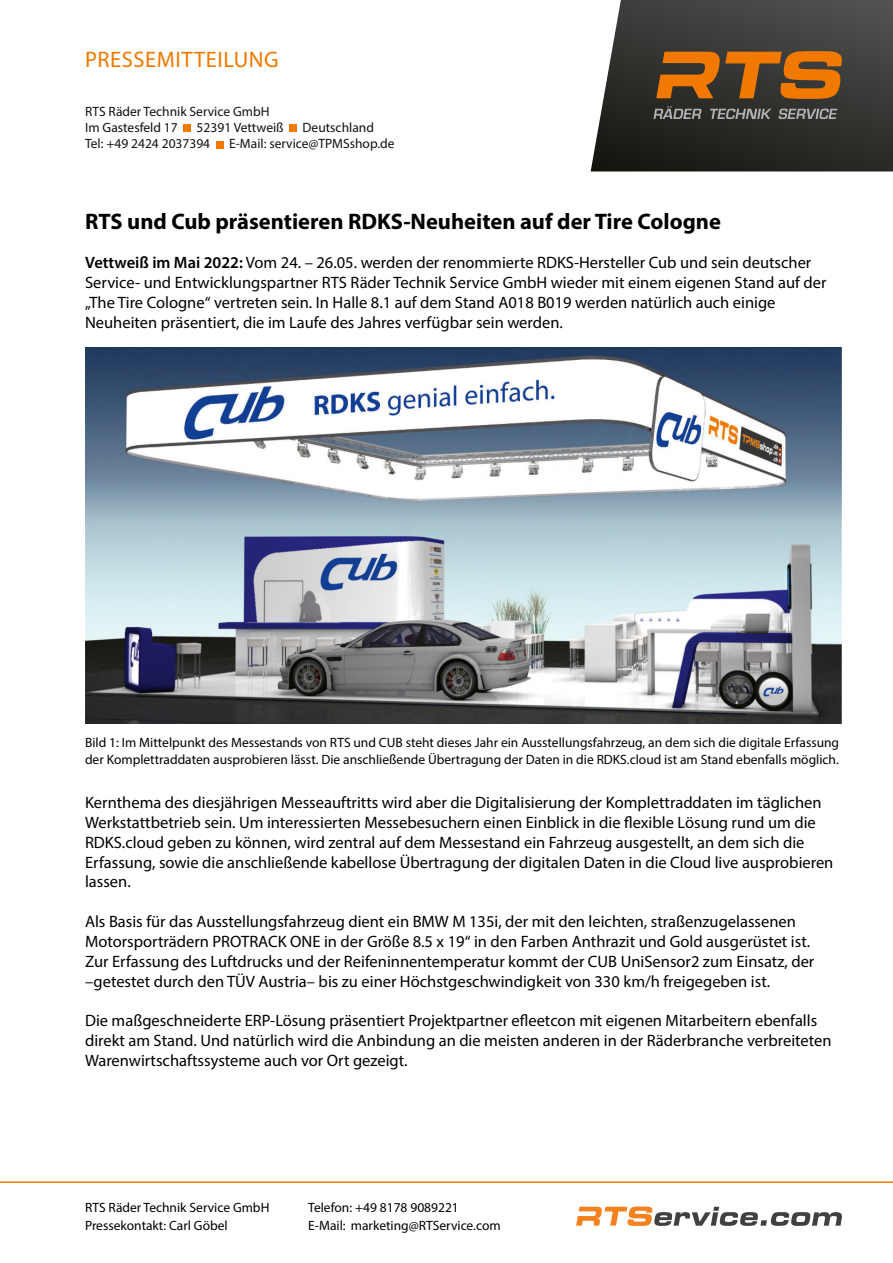
<style>
.page{position:relative;width:893px;height:1263px;background:#fff}
.page>*{position:absolute;margin:0;border:0;box-sizing:border-box;transform-origin:0 0}
.t1{font:700 22.5px "Myriad Pro";color:#000}
.t2{font:22.5px "Myriad Pro";letter-spacing:.025em;color:#f17900}
.t3{font:16.5px/19.8px "Myriad Pro";color:#000}
.t4{font:13.5px/18px "Myriad Pro";color:#000}
.t5{font:13.5px/16.2px "Myriad Pro";color:#12120d}
.s1{font-weight:600}
</style>
<div class="page">
<hr style="left:0;top:1181px;width:893px;height:2px;background:#f17900">
<svg style="left:576px;top:1206px;width:266px;height:20px"></svg>
<svg style="left:591px;top:0;width:302px;height:171px;background:#3f403d"></svg>
<svg style="left:653px;top:106px;width:184px;height:13px;background:#5b5c59"></svg>
<svg style="left:656px;top:51px;width:186px;height:48px;background:#9c5a16"></svg>
<div style="left:216px;top:141px;width:7px;height:7px;background:#f17900"></div>
<div style="left:289px;top:125px;width:8px;height:7px;background:#f17900"></div>
<div style="left:183px;top:125px;width:8px;height:7px;background:#f17900"></div>
<img style="left:85px;top:347px;width:757px;height:377px">
<h1 class="t2" style="left:85px;top:50px;width:195px">PRESSEMITTEILUNG</h1>
<p class="t5" style="left:85px;top:104px;width:186px">RTS Räder Technik Service GmbH<br>Im Gastesfeld 17</p>
<p class="t5" style="left:197px;top:121px;width:89px">52391 Vettweiß</p>
<p class="t5" style="left:303px;top:121px;width:73px">Deutschland</p>
<p class="t5" style="left:85px;top:137px;width:127px">Tel: +49 2424 2037394</p>
<p class="t5" style="left:229px;top:137px;width:167px">E-Mail: service@TPMSshop.de</p>
<h1 class="t1" style="left:85px;top:212px;width:637px">RTS und Cub präsentieren RDKS-Neuheiten auf der Tire Cologne</h1>
<p class="t3" style="left:85px;top:254px;width:743px"><span class="s1">Vettweiß im Mai 2022:</span> Vom 24. – 26.05. werden der renommierte RDKS-Hersteller Cub und sein deutscher Service- und Entwicklungspartner RTS Räder Technik Service GmbH wieder mit einem eigenen Stand auf der „The Tire Cologne“ vertreten sein. In Halle 8.1 auf dem Stand A018 B019 werden natürlich auch einige Neuheiten präsentiert, die im Laufe des Jahres verfügbar sein werden.</p>
<p class="t4" style="left:85px;top:736px;width:756px;line-height:16.2px">Bild 1: Im Mittelpunkt des Messestands von RTS und CUB steht dieses Jahr ein Ausstellungsfahrzeug, an dem sich die digitale Erfassung der Komplettraddaten ausprobieren lässt. Die anschließende Übertragung der Daten in die RDKS.cloud ist am Stand ebenfalls möglich.</p>
<p class="t3" style="left:85px;top:794px;width:750px">Kernthema des diesjährigen Messeauftritts wird aber die Digitalisierung der Komplettraddaten im täglichen Werkstattbetrieb sein. Um interessierten Messebesuchern einen Einblick in die flexible Lösung rund um die RDKS.cloud geben zu können, wird zentral auf dem Messestand ein Fahrzeug ausgestellt, an dem sich die Erfassung, sowie die anschließende kabellose Übertragung der digitalen Daten in die Cloud live ausprobieren lassen.</p>
<p class="t3" style="left:85px;top:913px;width:731px">Als Basis für das Ausstellungsfahrzeug dient ein BMW M 135i, der mit den leichten, straßenzugelassenen Motorsporträdern PROTRACK ONE in der Größe 8.5 x 19“ in den Farben Anthrazit und Gold ausgerüstet ist.<br>Zur Erfassung des Luftdrucks und der Reifeninnentemperatur kommt der CUB UniSensor2 zum Einsatz, der –getestet durch den TÜV Austria– bis zu einer Höchstgeschwindigkeit von 330 km/h freigegeben ist.</p>
<p class="t3" style="left:85px;top:1012px;width:748px">Die maßgeschneiderte ERP-Lösung präsentiert Projektpartner efleetcon mit eigenen Mitarbeitern ebenfalls direkt am Stand. Und natürlich wird die Anbindung an die meisten anderen in der Räderbranche verbreiteten<br>Warenwirtschaftssysteme auch vor Ort gezeigt.</p>
<p class="t4" style="left:85px;top:1200px;width:186px">RTS Räder Technik Service GmbH<br>Pressekontakt: Carl Göbel</p>
<p class="t4" style="left:308px;top:1200px;width:194px">Telefon: +49 8178 9089221<br>E-Mail: marketing@RTService.com</p>
</div>
